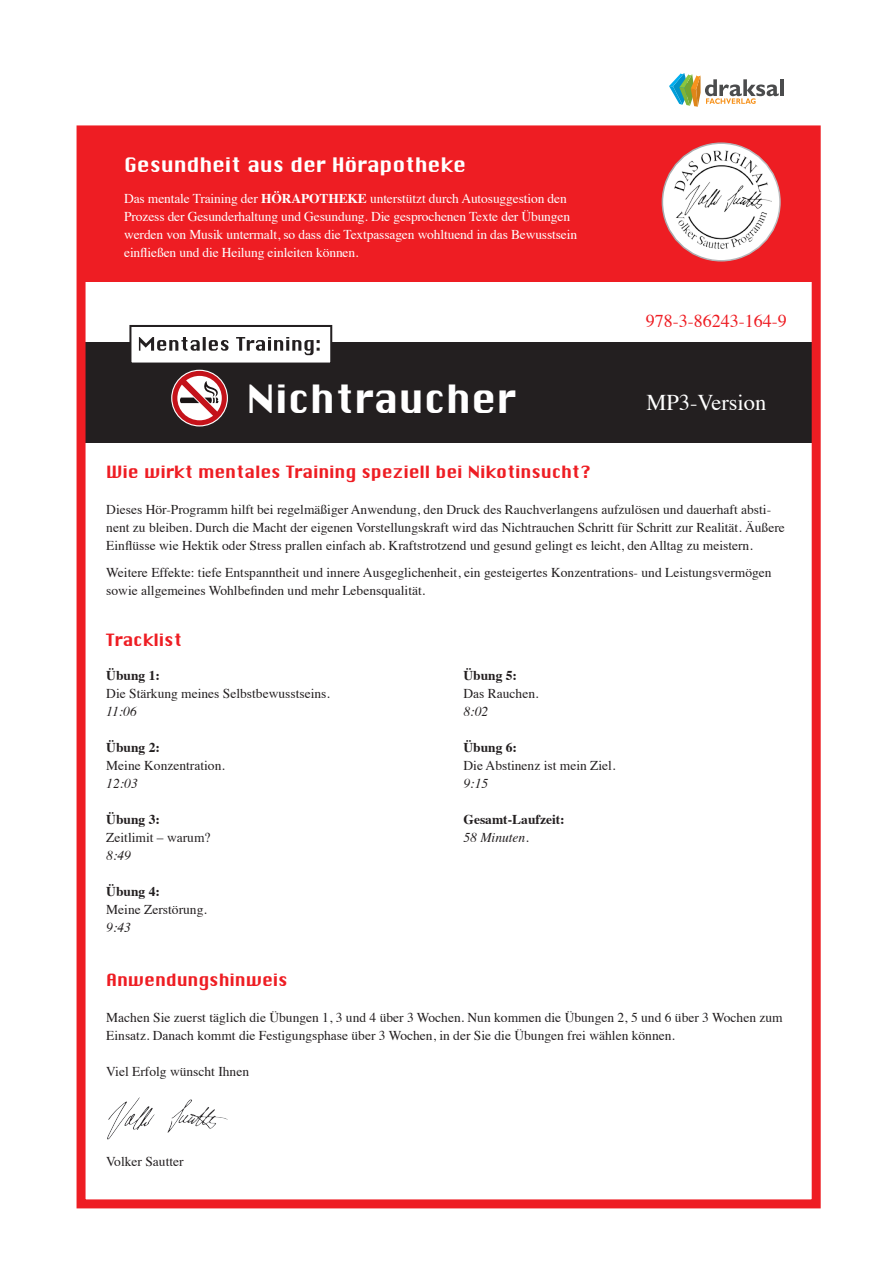
<style>
.page{position:relative;width:893px;height:1263px;background:#fff}
.page>*{position:absolute;margin:0;border:0;box-sizing:border-box;transform-origin:0 0}
.t1{font:37.95px "Chicago";color:#fff}
.t2{font:22.5px "Times";color:#fff}
.t3{font:19.5px "Chicago";letter-spacing:-.01em;color:#fff}
.t4{font:18px "Times";color:#ee1d23}
.t5{font:16.5px "Chicago";letter-spacing:-.01em;color:#ee1d23}
.t6{font:13.5px/18px "Times";color:#231f20}
.t7{font:13.5px/18px "Times";letter-spacing:-.01em;color:#fff}
.t8{font:700 13.5px "Times";color:#231f20}
.t9{font:italic 13.5px "Times";color:#231f20}
.s1{font-weight:700}
</style>
<div class="page">
<div style="left:81px;top:342px;width:737px;height:101px;background:#231f20"></div>
<div style="left:130px;top:326px;width:201px;height:38px;background:#fff"></div>
<div style="left:129px;top:325px;width:203px;height:40px;border:2px solid #231f20"></div>
<div style="left:77px;top:125px;width:744px;height:1083px;border:9px solid #ee1d23"></div>
<div style="left:82px;top:128px;width:737px;height:154px;background:#ee1d23"></div>
<svg style="left:662px;top:143px;width:118px;height:118px"></svg>
<div style="left:662px;top:142px;width:119px;height:119px;border:2px solid #fff;border-radius:50%"></div>
<img style="left:669px;top:148px;width:102px;height:104px">
<img style="left:114px;top:1098px;width:25px;height:32px">
<svg style="left:172px;top:371px;width:55px;height:54px"></svg>
<svg style="left:139px;top:337px;width:181px;height:18px"></svg>
<svg style="left:669px;top:73px;width:110px;height:34px"></svg>
<hr style="left:780px;top:79px;width:4px;height:17px;background:#4b4c4d">
<h3 class="t3" style="left:124px;top:150px;width:344px">Gesundheit aus der Hörapotheke</h3>
<p class="t7" style="left:124px;top:189px;width:454px">Das mentale Training der <span class="s1">HÖRAPOTHEKE</span> unterstützt durch Autosuggestion den Prozess der Gesunderhaltung und Gesundung. Die gesprochenen Texte der Übungen werden von Musik untermalt, so dass die Textpassagen wohltuend in das Bewusstsein einfließen und die Heilung einleiten können.</p>
<h3 class="t4" style="left:646px;top:304px;width:142px">978-3-86243-164-9</h3>
<h1 class="t1" style="left:247px;top:370px;width:270px">Nichtraucher</h1>
<h2 class="t2" style="left:646px;top:382px;width:122px">MP3-Version</h2>
<p class="t5" style="left:106px;top:459px;width:486px">Wie wirkt mentales Training speziell bei Nikotinsucht?</p>
<p class="t6" style="left:106px;top:499px;width:680px">Dieses Hör-Programm hilft bei regelmäßiger Anwendung, den Druck des Rauchverlangens aufzulösen und dauerhaft absti&shy;nent zu bleiben. Durch die Macht der eigenen Vorstellungskraft wird das Nichtrauchen Schritt für Schritt zur Realität. Äußere<br>Einflüsse wie Hektik oder Stress prallen einfach ab. Kraftstrotzend und gesund gelingt es leicht, den Alltag zu meistern.</p>
<p class="t6" style="left:106px;top:562px;width:667px">Weitere Effekte: tiefe Entspanntheit und innere Ausgeglichenheit, ein gesteigertes Konzentrations- und Leistungsvermögen sowie allgemeines Wohlbefinden und mehr Lebensqualität.</p>
<p class="t5" style="left:106px;top:627px;width:77px">Tracklist</p>
<p class="t8" style="left:106px;top:662px;width:55px">Übung 1:</p>
<p class="t6" style="left:106px;top:683px;width:225px">Die Stärkung meines Selbstbewusstseins.</p>
<p class="t9" style="left:106px;top:700px;width:32px">11:06</p>
<p class="t8" style="left:106px;top:734px;width:55px">Übung 2:</p>
<p class="t6" style="left:106px;top:755px;width:120px">Meine Konzentration.</p>
<p class="t9" style="left:106px;top:772px;width:33px">12:03</p>
<p class="t8" style="left:106px;top:806px;width:55px">Übung 3:</p>
<p class="t6" style="left:106px;top:827px;width:106px">Zeitlimit – warum?</p>
<p class="t9" style="left:106px;top:844px;width:26px">8:49</p>
<p class="t8" style="left:106px;top:878px;width:55px">Übung 4:</p>
<p class="t6" style="left:106px;top:899px;width:102px">Meine Zerstörung.</p>
<p class="t9" style="left:106px;top:916px;width:26px">9:43</p>
<p class="t8" style="left:463px;top:662px;width:55px">Übung 5:</p>
<p class="t6" style="left:463px;top:683px;width:76px">Das Rauchen.</p>
<p class="t9" style="left:463px;top:700px;width:26px">8:02</p>
<p class="t8" style="left:463px;top:734px;width:55px">Übung 6:</p>
<p class="t6" style="left:463px;top:755px;width:153px">Die Abstinenz ist mein Ziel.</p>
<p class="t9" style="left:463px;top:772px;width:26px">9:15</p>
<p class="t8" style="left:463px;top:806px;width:103px">Gesamt-Laufzeit:</p>
<p class="t9" style="left:463px;top:826px;width:67px">58 Minuten.</p>
<p class="t5" style="left:106px;top:967px;width:183px">Anwendungshinweis</p>
<p class="t6" style="left:106px;top:1007px;width:678px">Machen Sie zuerst täglich die Übungen 1, 3 und 4 über 3 Wochen. Nun kommen die Übungen 2, 5 und 6 über 3 Wochen zum<br>Einsatz. Danach kommt die Festigungsphase über 3 Wochen, in der Sie die Übungen frei wählen können.</p>
<p class="t6" style="left:106px;top:1061px;width:144px">Viel Erfolg wünscht Ihnen</p>
<p class="t6" style="left:106px;top:1151px;width:79px">Volker Sautter</p>
</div>
